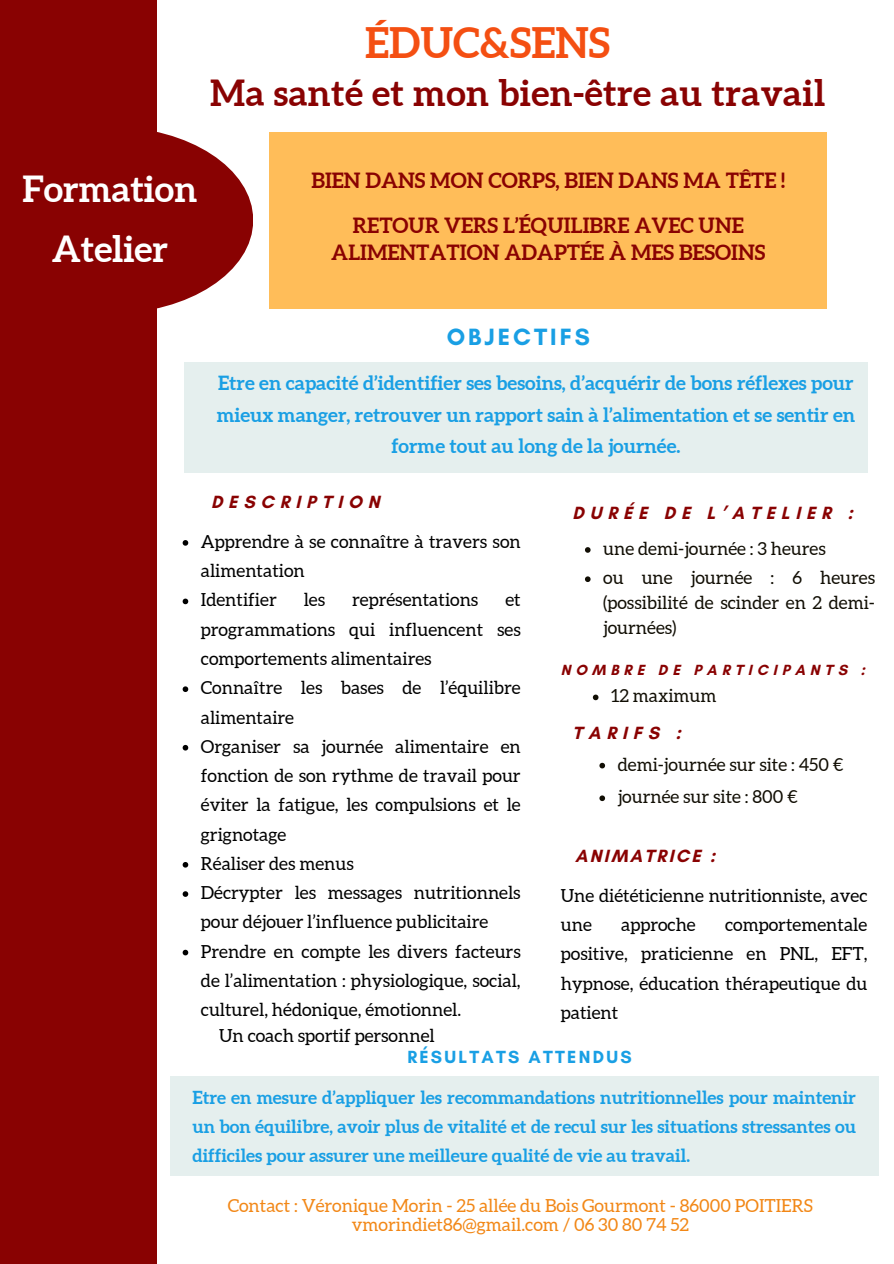
<style>
.page{position:relative;width:894px;height:1264px;background:#fff}
.page>*{position:absolute;margin:0;border:0;box-sizing:border-box;transform-origin:0 0}
.t1{font:700 42px "Aleo";color:#f44f12}
.t2{font:700 36px "Aleo";letter-spacing:.015em;color:#890202}
.t3{font:700 36px/59.7px "Aleo";color:#fff;text-align:center}
.t4{font:700 24px "Glacial Indifference";letter-spacing:.125em;color:#199fe4}
.t5{font:700 21px/27px "Aleo";color:#890202;text-align:center}
.t6{font:700 19.5px/31.5px "Aleo";color:#199fe4;text-align:center}
.t7{font:18px/29.2px "Aleo";color:#000}
.t8{font:18px/24.8px "Aleo";color:#110e04;text-align:justify}
.t9{font:18px "Aleo";color:#f28716}
.t10{font:700 18px "Glacial Indifference";letter-spacing:.325em;color:#890202}
.t11{font:700 18px "Glacial Indifference";letter-spacing:.125em;color:#890202}
.t12{font:700 17.85px/29.1px "Aleo";color:#199fe4;text-align:justify}
.t13{font:700 17.85px "Glacial Indifference";letter-spacing:.125em;color:#199fe4}
.t14{font:700 15px "Glacial Indifference";letter-spacing:.325em;color:#890202}
</style>
<div class="page">
<div style="left:269px;top:132px;width:557px;height:176px;background:#ffbd59"></div>
<div style="left:170px;top:1076px;width:708px;height:99px;background:#e5efee"></div>
<div style="left:184px;top:362px;width:683px;height:110px;background:#e5efee"></div>
<svg style="left:182px;top:540px;width:6px;height:5px"></svg>
<svg style="left:182px;top:598px;width:6px;height:6px"></svg>
<svg style="left:182px;top:686px;width:6px;height:6px"></svg>
<svg style="left:182px;top:745px;width:6px;height:5px"></svg>
<svg style="left:182px;top:862px;width:6px;height:5px"></svg>
<svg style="left:182px;top:891px;width:6px;height:5px"></svg>
<svg style="left:182px;top:949px;width:6px;height:6px"></svg>
<div style="left:0;top:0;width:157px;height:1263px;background:#890202"></div>
<svg style="left:157px;top:132px;width:96px;height:177px;fill:#890202"></svg>
<svg style="left:585px;top:547px;width:5px;height:5px"></svg>
<svg style="left:585px;top:576px;width:5px;height:6px"></svg>
<svg style="left:592px;top:694px;width:6px;height:6px"></svg>
<svg style="left:599px;top:762px;width:6px;height:6px"></svg>
<svg style="left:599px;top:795px;width:6px;height:6px"></svg>
<p class="t1" style="left:365px;top:18px;width:246px">ÉDUC&amp;SENS</p>
<p class="t2" style="left:210px;top:73px;width:616px">Ma santé et mon bien-être au travail</p>
<p class="t3" style="left:23px;top:159px;width:176px">Formation<br>Atelier</p>
<h1 class="t5" style="left:311px;top:167px;width:475px">BIEN DANS MON CORPS, BIEN DANS MA TÊTE !</h1>
<h2 class="t5" style="left:331px;top:212px;width:435px">RETOUR VERS L’ÉQUILIBRE AVEC UNE<br>ALIMENTATION ADAPTÉE À MES BESOINS</h2>
<h4 class="t4" style="left:446px;top:322px;width:145px">OBJECTIFS</h4>
<h4 class="t6" style="left:217px;top:367px;width:639px">Etre en capacité d’identifier ses besoins, d’acquérir de bons réflexes pour mieux manger, retrouver un rapport sain à l’alimentation et se sentir en forme tout au long de la journée.</h4>
<p class="t10" style="left:211px;top:491px;width:170px">DESCRIPTION</p>
<h3 class="t7" style="left:201px;top:527px;width:321px">Apprendre à se connaître à travers son alimentation</h3>
<h5 class="t7" style="left:201px;top:585px;width:77px">Identifier</h5>
<h5 class="t7" style="left:304px;top:585px;width:23px">les</h5>
<h5 class="t7" style="left:352px;top:585px;width:128px">représentations</h5>
<h5 class="t7" style="left:201px;top:585px;width:321px;text-align:justify;text-indent:304px">et programmations qui influencent ses comportements alimentaires</h5>
<h6 class="t7" style="left:201px;top:673px;width:321px">Connaître les bases de l’équilibre alimentaire</h6>
<p class="t7" style="left:201px;top:731px;width:321px;text-align:justify">Organiser sa journée alimentaire en fonction de son rythme de travail pour éviter la fatigue, les compulsions et le grignotage</p>
<p class="t7" style="left:201px;top:848px;width:154px">Réaliser des menus</p>
<p class="t7" style="left:201px;top:878px;width:321px">Décrypter les messages nutritionnels pour déjouer l’influence publicitaire</p>
<p class="t7" style="left:201px;top:936px;width:321px;text-align:justify">Prendre en compte les divers facteurs de l’alimentation : physiologique, social, culturel, hédonique, émotionnel.</p>
<p class="t10" style="left:572px;top:501px;width:282px">DURÉE DE L’ATELIER :</p>
<p class="t8" style="left:603px;top:536px;width:224px">une demi-journée : 3 heures</p>
<h6 class="t8" style="left:603px;top:565px;width:273px">ou une journée : 6 heures (possibilité de scinder en 2 demi&shy;journées)</h6>
<p class="t14" style="left:560px;top:660px;width:306px">NOMBRE DE PARTICIPANTS :</p>
<p class="t8" style="left:611px;top:683px;width:107px">12 maximum</p>
<h6 class="t10" style="left:572px;top:722px;width:110px">TARIFS :</h6>
<p class="t8" style="left:617px;top:751px;width:227px">demi-journée sur site : 450 €</p>
<p class="t8" style="left:617px;top:784px;width:182px">journée sur site : 800 €</p>
<p class="t11" style="left:575px;top:845px;width:142px">ANIMATRICE :</p>
<p class="t7" style="left:560px;top:880px;width:308px">Une diététicienne nutritionniste, avec une</p>
<p class="t7" style="left:560px;top:910px;width:308px;text-align:justify;text-indent:164px">comportementale positive, praticienne en PNL, EFT, hypnose, éducation thérapeutique du patient</p>
<p class="t7" style="left:621px;top:910px;width:76px">approche</p>
<p class="t7" style="left:219px;top:1020px;width:217px">Un coach sportif personnel</p>
<h2 class="t13" style="left:407px;top:1046px;width:226px">RÉSULTATS ATTENDUS</h2>
<h6 class="t12" style="left:192px;top:1082px;width:665px">Etre en mesure d’appliquer les recommandations nutritionnelles pour maintenir un bon équilibre, avoir plus de vitalité et de recul sur les situations stressantes ou difficiles pour assurer une meilleure qualité de vie au travail.</h6>
<h6 class="t9" style="left:228px;top:1195px;width:586px">Contact : Véronique Morin - 25 allée du Bois Gourmont - 86000 POITIERS</h6>
<p class="t9" style="left:352px;top:1214px;width:338px">vmorindiet86@gmail.com / 06 30 80 74 52</p>
</div>
